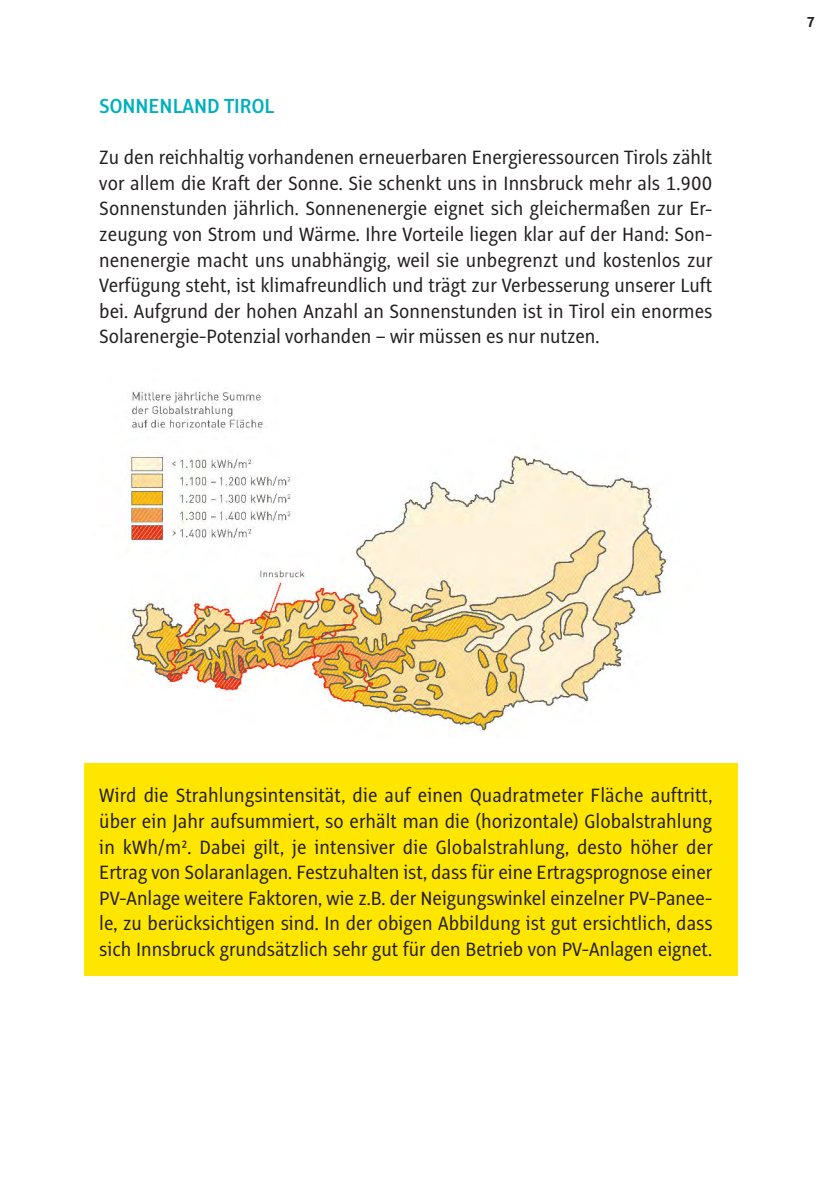
<style>
.page{position:relative;width:840px;height:1191px;background:#fff}
.page>*{position:absolute;margin:0;border:0;box-sizing:border-box;transform-origin:0 0}
.t1{font:600 22.4px "Alto Con";color:#00b0bc}
.t2{font:21.2px/25.6px "Alto Con";color:#231f20;text-align:justify}
.t3{font:700 15.8px "Alto Con";color:#231f20}
</style>
<div class="page">
<div style="left:84px;top:763px;width:653px;height:212px;background:#ffe601"></div>
<img style="left:126px;top:390px;width:544px;height:342px">
<p class="t1" style="left:99px;top:93px;width:176px">SONNENLAND TIROL</p>
<p class="t2" style="left:99px;top:144px;width:614px">Zu den reichhaltig vorhandenen erneuerbaren Energieressourcen Tirols zählt vor allem die Kraft der Sonne. Sie schenkt uns in Innsbruck mehr als 1.900<br>Sonnenstunden jährlich. Sonnenenergie eignet sich gleichermaßen zur Er&shy;zeugung von Strom und Wärme. Ihre Vorteile liegen klar auf der Hand: Son&shy;nenenergie macht uns unabhängig, weil sie unbegrenzt und kostenlos zur Verfügung steht, ist klimafreundlich und trägt zur Verbesserung unserer Luft bei. Aufgrund der hohen Anzahl an Sonnenstunden ist in Tirol ein enormes Solarenergie-Potenzial vorhanden – wir müssen es nur nutzen.</p>
<p class="t3" style="left:806px;top:12px;width:9px">7</p>
<p class="t2" style="left:99px;top:782px;width:614px">Wird die Strahlungsintensität, die auf einen Quadratmeter Fläche auftritt, über ein Jahr aufsummiert, so erhält man die (horizontale) Globalstrahlung in kWh/m². Dabei gilt, je intensiver die Globalstrahlung, desto höher der Ertrag von Solaranlagen. Festzuhalten ist, dass für eine Ertragsprognose einer PV-Anlage weitere Faktoren, wie z.B. der Neigungswinkel einzelner PV-Panee&shy;le, zu berücksichtigen sind. In der obigen Abbildung ist gut ersichtlich, dass sich Innsbruck grundsätzlich sehr gut für den Betrieb von PV-Anlagen eignet.</p>
</div>
